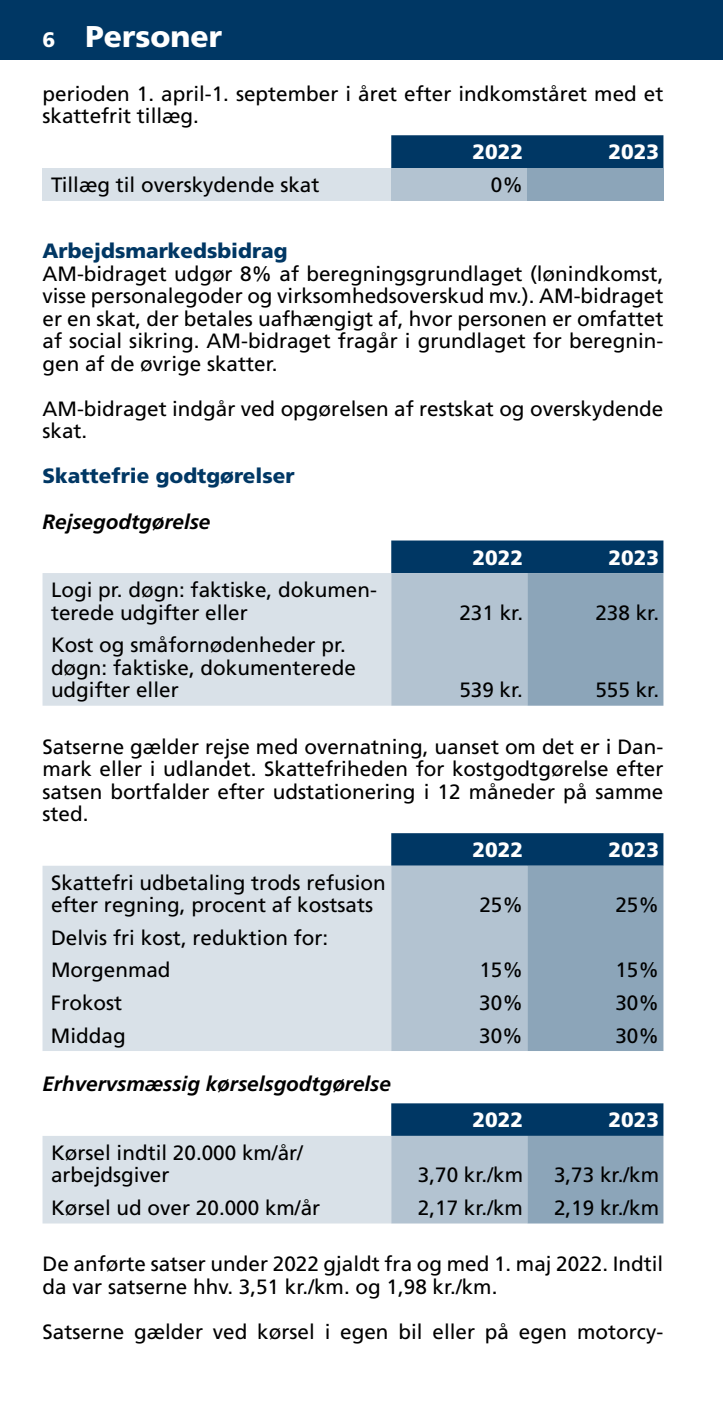
<style>
.page{position:relative;width:723px;height:1404px;background:#fff}
.page>*{position:absolute;margin:0;border:0;box-sizing:border-box;transform-origin:0 0}
.t1{font:900 30px "Frutiger LT Std";color:#fff}
.t2{font:20.7px/22.5px "Frutiger LT Std";color:#000}
.t3{font:italic 700 20.7px "Frutiger LT Std";color:#000}
.t4{font:900 20.7px "Frutiger LT Std";color:#003764}
.t5{font:900 20.7px "Frutiger LT Std";color:#fff}
.s1{font-size:21px}
</style>
<div class="page">
<div style="left:0;top:0;width:723px;height:60px;background:#003764"></div>
<div style="left:391px;top:135px;width:272px;height:33px;background:#003764"></div>
<div style="left:43px;top:168px;width:348px;height:33px;background:#d9e1e8"></div>
<div style="left:391px;top:168px;width:136px;height:33px;background:#b3c3d1"></div>
<div style="left:527px;top:168px;width:136px;height:33px;background:#8ca5b9"></div>
<div style="left:43px;top:573px;width:348px;height:132px;background:#d9e1e8"></div>
<svg style="left:391px;top:540px;width:272px;height:165px;background:#809bb2"></svg>
<div style="left:43px;top:866px;width:348px;height:184px;background:#d9e1e8"></div>
<svg style="left:391px;top:833px;width:272px;height:217px;background:#88a1b6"></svg>
<svg style="left:43px;top:1103px;width:620px;height:120px"></svg>
<h1 class="t1" style="left:43px;top:18px;width:181px"><span class="s1">6</span> Personer</h1>
<p class="t2" style="left:43px;top:82px;width:622px">perioden 1 . april-1 . september i året efter indkomståret med et skattefrit tillæg .</p>
<p class="t5" style="left:472px;top:139px;width:52px">2022</p>
<p class="t5" style="left:608px;top:139px;width:52px">2023</p>
<p class="t2" style="left:51px;top:174px;width:270px">Tillæg til overskydende skat</p>
<p class="t2" style="left:491px;top:174px;width:34px">0%</p>
<p class="t4" style="left:43px;top:238px;width:247px">Arbejdsmarkedsbidrag</p>
<p class="t2" style="left:43px;top:262px;width:622px;text-align:justify">AM-bidraget udgør 8% af beregningsgrundlaget (lønindkomst, visse personalegoder og virksomhedsoverskud mv .) . AM-bidraget er en skat, der betales uafhængigt af, hvor personen er omfattet af social sikring . AM-bidraget fragår i grundlaget for beregnin&shy;gen af de øvrige skatter .</p>
<p class="t2" style="left:43px;top:397px;width:622px">AM-bidraget indgår ved opgørelsen af restskat og overskydende skat .</p>
<p class="t4" style="left:43px;top:463px;width:254px">Skattefrie godtgørelser</p>
<p class="t3" style="left:43px;top:509px;width:169px">Rejsegodtgørelse</p>
<p class="t5" style="left:472px;top:544px;width:52px">2022</p>
<p class="t5" style="left:608px;top:544px;width:52px">2023</p>
<p class="t2" style="left:51px;top:578px;width:327px">Logi pr . døgn: faktiske, dokumen&shy;terede udgifter eller</p>
<p class="t2" style="left:459px;top:601px;width:65px">231 kr .</p>
<p class="t2" style="left:595px;top:601px;width:65px">238 kr .</p>
<p class="t2" style="left:51px;top:633px;width:306px">Kost og småfornødenheder pr . døgn: faktiske, dokumenterede udgifter eller</p>
<p class="t2" style="left:459px;top:678px;width:65px">539 kr .</p>
<p class="t2" style="left:595px;top:678px;width:65px">555 kr .</p>
<p class="t2" style="left:42px;top:735px;width:622px;text-align:justify">Satserne gælder rejse med overnatning, uanset om det er i Dan&shy;mark eller i udlandet . Skattefriheden for kostgodtgørelse efter satsen bortfalder efter udstationering i 12 måneder på samme sted .</p>
<p class="t5" style="left:472px;top:837px;width:52px">2022</p>
<p class="t5" style="left:608px;top:837px;width:52px">2023</p>
<p class="t2" style="left:51px;top:871px;width:336px">Skattefri udbetaling trods refusion efter regning, procent af kostsats</p>
<p class="t2" style="left:479px;top:893px;width:45px">25%</p>
<p class="t2" style="left:615px;top:893px;width:45px">25%</p>
<p class="t2" style="left:51px;top:921px;width:279px;line-height:32.4px">Delvis fri kost, reduktion for:<br>Morgenmad</p>
<p class="t2" style="left:479px;top:958px;width:45px">15%</p>
<p class="t2" style="left:615px;top:958px;width:45px">15%</p>
<p class="t2" style="left:51px;top:991px;width:73px">Frokost</p>
<p class="t2" style="left:479px;top:991px;width:45px">30%</p>
<p class="t2" style="left:615px;top:991px;width:45px">30%</p>
<p class="t2" style="left:51px;top:1024px;width:76px">Middag</p>
<p class="t2" style="left:479px;top:1024px;width:45px">30%</p>
<p class="t2" style="left:615px;top:1024px;width:45px">30%</p>
<p class="t3" style="left:42px;top:1071px;width:350px">Erhvervsmæssig kørselsgodtgørelse</p>
<p class="t5" style="left:472px;top:1107px;width:52px">2022</p>
<p class="t5" style="left:608px;top:1107px;width:52px">2023</p>
<p class="t2" style="left:51px;top:1141px;width:253px">Kørsel indtil 20 .000 km/år/ arbejdsgiver</p>
<p class="t2" style="left:418px;top:1163px;width:107px">3,70 kr ./km</p>
<p class="t2" style="left:554px;top:1163px;width:107px">3,73 kr ./km</p>
<p class="t2" style="left:51px;top:1196px;width:271px">Kørsel ud over 20 .000 km/år</p>
<p class="t2" style="left:418px;top:1196px;width:107px">2,17 kr ./km</p>
<p class="t2" style="left:554px;top:1196px;width:107px">2,19 kr ./km</p>
<p class="t2" style="left:42px;top:1252px;width:622px">De anførte satser under 2022 gjaldt fra og med 1 . maj 2022 . Indtil da var satserne hhv . 3,51 kr ./km . og 1,98 kr ./km .</p>
<p class="t2" style="left:42px;top:1320px;width:622px">Satserne gælder ved kørsel i egen bil eller på egen motorcy-</p>
</div>
